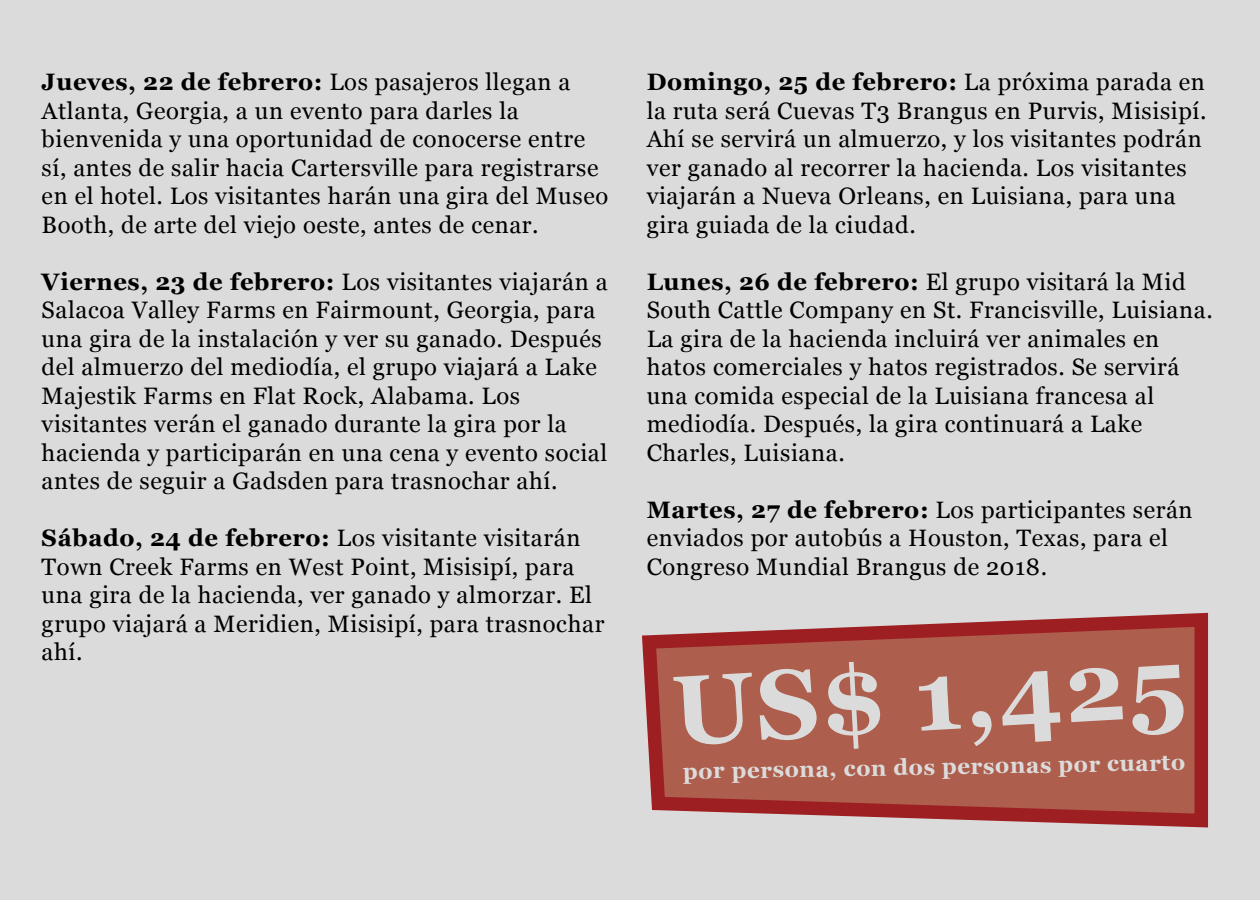
<style>
.page{position:relative;width:1260px;height:900px;background:#dcdbdb}
.page>*{position:absolute;margin:0;border:0;box-sizing:border-box;transform-origin:0 0}
.t1{font:700 97.5px "Georgia";color:#dcdbdb}
.t2{font:23.75px/28.5px "Georgia";letter-spacing:.025em;color:#000}
.t3{font:700 22.5px "Georgia";color:#dcdbdb}
.s1{font-weight:700}
</style>
<div class="page">
<svg style="left:642px;top:613px;width:566px;height:214px"></svg>
<svg style="left:656px;top:627px;width:539px;height:187px;background:#ab5849"></svg>
<p class="t2" style="left:42px;top:67px;width:568px"><span class="s1">Jueves, 22 de febrero:</span> Los pasajeros llegan a Atlanta, Georgia, a un evento para darles la bienvenida y una oportunidad de conocerse entre sí, antes de salir hacia Cartersville para registrarse en el hotel. Los visitantes harán una gira del Museo Booth, de arte del viejo oeste, antes de cenar.</p>
<p class="t2" style="left:42px;top:267px;width:568px"><span class="s1">Viernes, 23 de febrero:</span> Los visitantes viajarán a Salacoa Valley Farms en Fairmount, Georgia, para una gira de la instalación y ver su ganado. Después del almuerzo del mediodía, el grupo viajará a Lake Majestik Farms en Flat Rock, Alabama. Los visitantes verán el ganado durante la gira por la hacienda y participarán en una cena y evento social antes de seguir a Gadsden para trasnochar ahí.</p>
<p class="t2" style="left:42px;top:523px;width:564px"><span class="s1">Sábado, 24 de febrero:</span> Los visitante visitarán Town Creek Farms en West Point, Misisipí, para una gira de la hacienda, ver ganado y almorzar. El grupo viajará a Meridien, Misisipí, para trasnochar ahí.</p>
<p class="t2" style="left:647px;top:67px;width:561px"><span class="s1">Domingo, 25 de febrero:</span> La próxima parada en la ruta será Cuevas T3 Brangus en Purvis, Misisipí.<br>Ahí se servirá un almuerzo, y los visitantes podrán ver ganado al recorrer la hacienda. Los visitantes viajarán a Nueva Orleans, en Luisiana, para una gira guiada de la ciudad.</p>
<p class="t2" style="left:647px;top:267px;width:568px"><span class="s1">Lunes, 26 de febrero:</span> El grupo visitará la Mid South Cattle Company en St. Francisville, Luisiana.<br>La gira de la hacienda incluirá ver animales en hatos comerciales y hatos registrados. Se servirá una comida especial de la Luisiana francesa al mediodía. Después, la gira continuará a Lake Charles, Luisiana.</p>
<p class="t2" style="left:647px;top:495px;width:548px"><span class="s1">Martes, 27 de febrero:</span> Los participantes serán enviados por autobús a Houston, Texas, para el<br>Congreso Mundial Brangus de 2018.</p>
<h1 class="t1" style="left:669px;top:636px;width:516px;rotate:-3deg">US$ 1,425</h1>
<p class="t3" style="left:683px;top:754px;width:504px;rotate:-1deg">por persona, con dos personas por cuarto</p>
</div>
